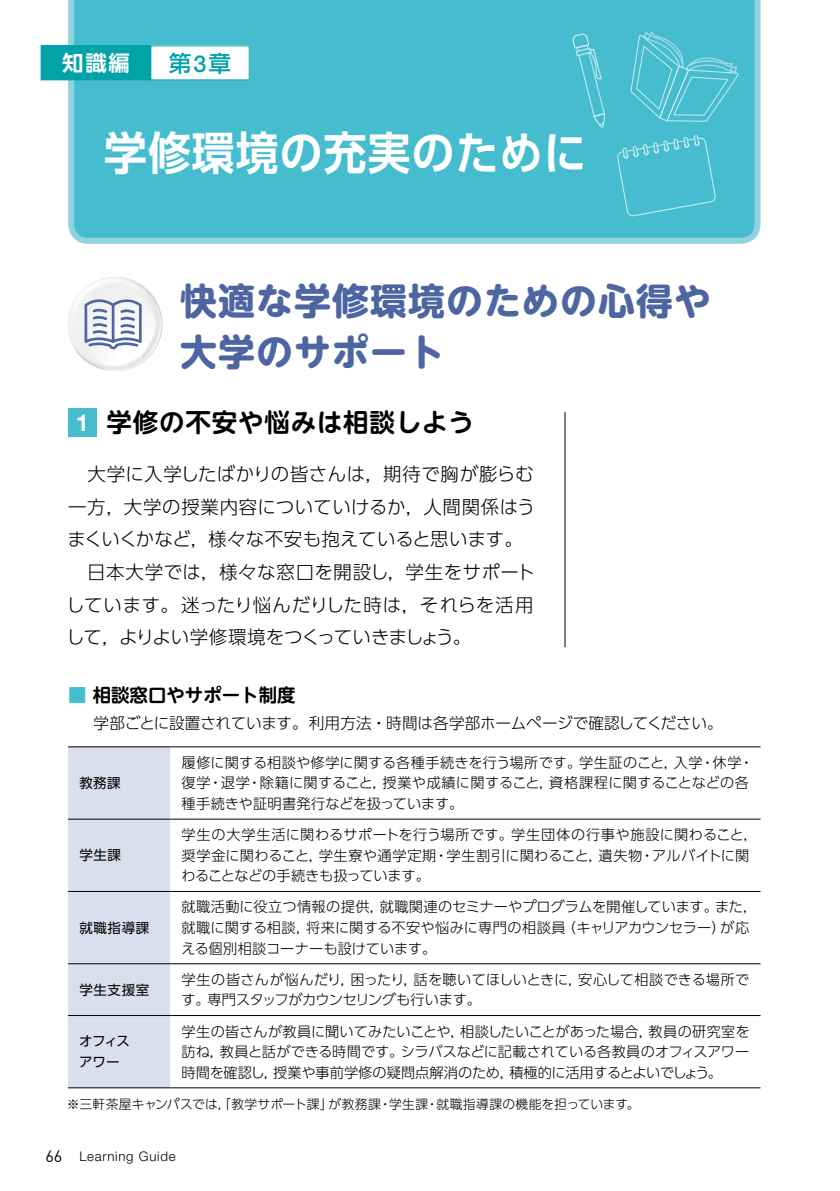
<style>
.page{position:relative;width:840px;height:1191px;background:#fff}
.page>*{position:absolute;margin:0;border:0;box-sizing:border-box;transform-origin:0 0}
.t1{font:700 45.4px "UD Shin Go Pro De";letter-spacing:.03em;color:#fff;scale:.94 1}
.t2{font:700 36.8px/51px "UD Shin M Go Pro";letter-spacing:.03em;color:#4d66a2}
.t3{font:700 25.6px "UD Shin M Go Pro De";letter-spacing:.03em;color:#000}
.t4{font:500 22.6px "UD Shin Go Pro";color:#00a3a8}
.t5{font:700 21.2px "UD Shin Go Pro De";color:#fff}
.t6{font:300 18.4px/32.6px "UD Shin Go Pro";letter-spacing:.015em;color:#000}
.t7{font:700 18.4px "UD Shin M Go Pro De";color:#000}
.t8{font:300 15.6px "UD Shin Go Pro";letter-spacing:-.015em;color:#000}
.t9{font:300 14.2px/20.6px "UD Shin Go Pro";letter-spacing:.005em;color:#000}
.t10{font:13.4px/21.2px "UD Shin Go Pro";letter-spacing:.045em;color:#000}
.t11{font:300 13.2px "Helvetica Neue LT Std";letter-spacing:.055em;color:#000}
.t12{font:300 12.8px "UD Shin Go Pro";letter-spacing:.015em;color:#000}
.s1{font-family:"Helvetica Neue LT Std";font-size:23.4px}
.s2{font-family:"Helvetica Neue LT Std";font-size:23.4px;color:#fff}
.s3{font-family:"Gothic MB101 Pro De";color:#45bdcf}
.s4{font-family:"DIN";font-weight:400;font-size:16.2px}
</style>
<div class="page">
<div style="left:68px;top:0;width:692px;height:244px;background:#45bdcf"></div>
<svg style="left:68px;top:277px;width:94px;height:94px"></svg>
<div style="left:41px;top:46px;width:110px;height:34px;background:#00a3a8"></div>
<div style="left:41px;top:45px;width:110px;height:35px;border:1px solid #00a3a8"></div>
<div style="left:151px;top:46px;width:98px;height:34px;background:#fff"></div>
<svg style="left:571px;top:34px;width:34px;height:94px;background:#53c2d2"></svg>
<svg style="left:630px;top:32px;width:108px;height:90px;background:#52c1d2"></svg>
<svg style="left:616px;top:135px;width:99px;height:82px;background:#4dbfd1"></svg>
<div style="left:68px;top:408px;width:28px;height:29px;background:#45bdcf"></div>
<div style="left:68px;top:747px;width:102px;height:340px;background:#dbdeed"></div>
<hr style="left:68px;top:819px;width:102px;height:1px;background:#000">
<hr style="left:170px;top:819px;width:590px;height:1px;background:#000">
<hr style="left:68px;top:891px;width:102px;height:1px;background:#000">
<hr style="left:170px;top:891px;width:590px;height:1px;background:#000">
<hr style="left:68px;top:963px;width:102px;height:1px;background:#000">
<hr style="left:170px;top:963px;width:590px;height:1px;background:#000">
<hr style="left:68px;top:1015px;width:102px;height:1px;background:#000">
<hr style="left:170px;top:1015px;width:590px;height:1px;background:#000">
<hr style="left:68px;top:1087px;width:102px;height:1px;background:#000">
<hr style="left:170px;top:1087px;width:590px;height:1px;background:#000">
<hr style="left:68px;top:746px;width:102px;height:1px;background:#000">
<hr style="left:170px;top:746px;width:590px;height:1px;background:#000">
<hr style="left:564px;top:412px;width:1px;height:235px;background:#000">
<h3 class="t5" style="left:62px;top:46px;width:69px">知識編</h3>
<h3 class="t4" style="left:169px;top:45px;width:64px">第<span class="s1">3</span>章</h3>
<h1 class="t1" style="left:104px;top:116px;width:514px">学修環境の充実のために</h1>
<h2 class="t2" style="left:180px;top:273px;width:532px">快適な学修環境のための心得や大学のサポート</h2>
<h3 class="t3" style="left:76px;top:401px;width:399px"><span class="s2">1</span> 学修の不安や悩みは相談しよう</h3>
<p class="t6" style="left:66px;top:457px;width:470px">　大学に入学したばかりの皆さんは，期待で胸が膨らむ一方，大学の授業内容についていけるか，人間関係はうまくいくかなど，様々な不安も抱えていると思います。　日本大学では，様々な窓口を開設し，学生をサポートしています。迷ったり悩んだりした時は，それらを活用して，よりよい学修環境をつくっていきましょう。</p>
<p class="t7" style="left:68px;top:679px;width:229px"><span class="s3">■</span> 相談窓口やサポート制度</p>
<p class="t8" style="left:94px;top:711px;width:630px">学部ごとに設置されています。利用方法・時間は各学部ホームページで確認してください。</p>
<p class="t10" style="left:79px;top:772px;width:43px">教務課</p>
<p class="t10" style="left:79px;top:844px;width:43px">学生課</p>
<p class="t10" style="left:79px;top:916px;width:71px">就職指導課</p>
<p class="t9" style="left:181px;top:751px;width:573px">履修に関する相談や修学に関する各種手続きを行う場所です。学生証のこと，入学・休学・復学・退学・除籍に関すること，授業や成績に関すること，資格課程に関することなどの各種手続きや証明書発行などを扱っています。</p>
<p class="t9" style="left:181px;top:824px;width:577px">学生の大学生活に関わるサポートを行う場所です。学生団体の行事や施設に関わること，奨学金に関わること，学生寮や通学定期・学生割引に関わること，遺失物・アルバイトに関わることなどの手続きも扱っています。</p>
<p class="t9" style="left:181px;top:896px;width:577px">就職活動に役立つ情報の提供，就職関連のセミナーやプログラムを開催しています。また，就職に関する相談，将来に関する不安や悩みに専門の相談員（キャリアカウンセラー）が応える個別相談コーナーも設けています。</p>
<p class="t10" style="left:79px;top:978px;width:71px">学生支援室</p>
<p class="t9" style="left:181px;top:968px;width:569px">学生の皆さんが悩んだり，困ったり，話を聴いてほしいときに，安心して相談できる場所です。専門スタッフがカウンセリングも行います。</p>
<p class="t10" style="left:79px;top:1030px;width:52px">オフィスアワー</p>
<p class="t9" style="left:181px;top:1020px;width:569px;text-align:justify">学生の皆さんが教員に聞いてみたいことや，相談したいことがあった場合，教員の研究室を訪ね，教員と話ができる時間です。シラバスなどに記載されている各教員のオフィスアワー時間を確認し，授業や事前学修の疑問点解消のため，積極的に活用するとよいでしょう。</p>
<p class="t12" style="left:67px;top:1093px;width:574px">※三軒茶屋キャンパスでは，「教学サポート課」が教務課・学生課・就職指導課の機能を担っています。</p>
<p class="t11" style="left:45px;top:1148px;width:132px"><span class="s4">66</span> Learning Guide</p>
</div>
